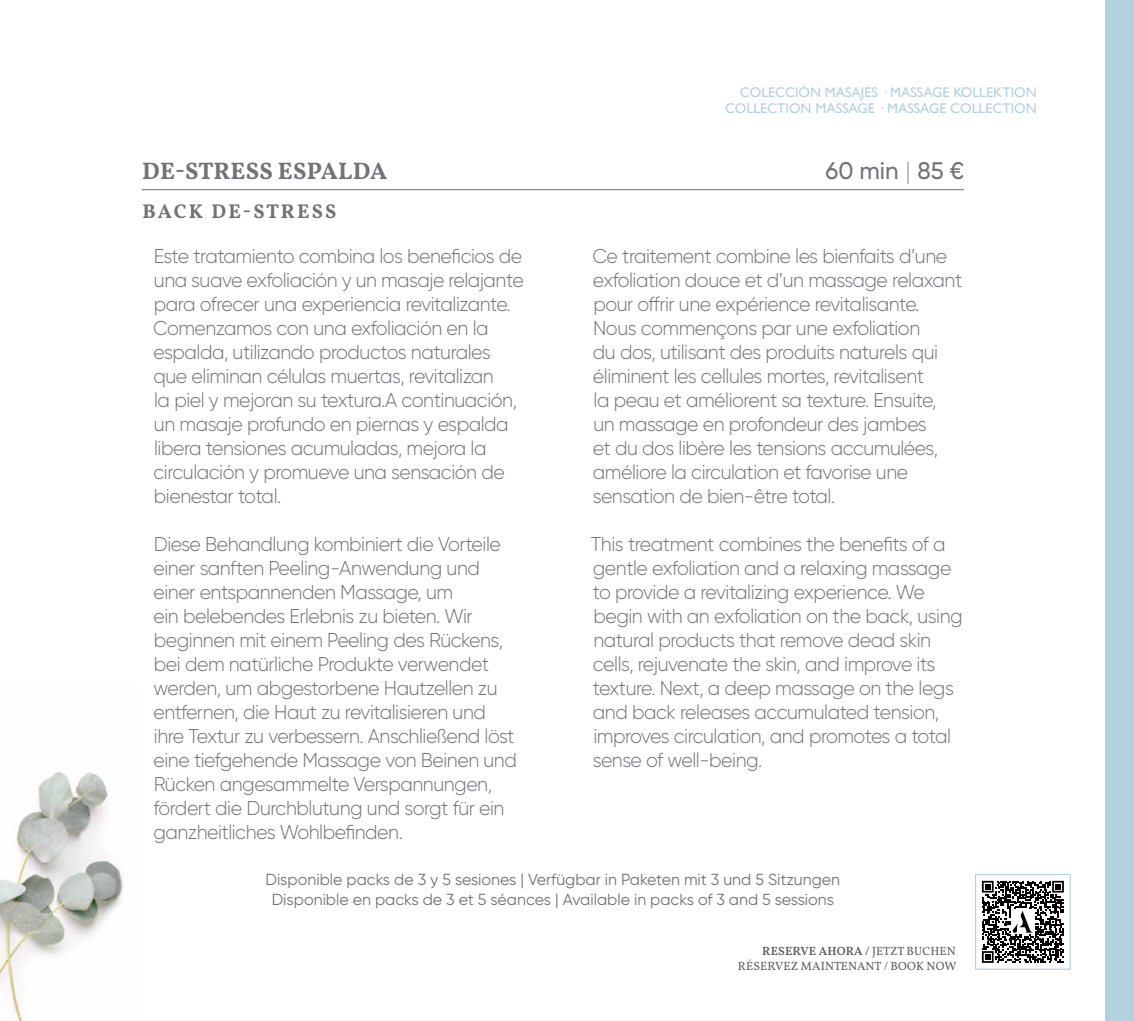
<style>
.page{position:relative;width:1134px;height:1021px;background:#fff}
.page>*{position:absolute;margin:0;border:0;box-sizing:border-box;transform-origin:0 0}
.t1{font:700 24px "Vollkorn";letter-spacing:.01em;color:#737277}
.t2{font:500 24px "Gilroy";color:#737277}
.t3{font:300 20px/24px "Gilroy";letter-spacing:-.025em;color:#737277}
.t4{font:700 20px "Vollkorn";letter-spacing:.11em;color:#737277}
.t5{font:16px/20px "Gilroy";color:#737277;text-align:center}
.t6{font:14px/16.8px "Gill Sans";color:#b3d1df;text-align:right}
.t7{font:12px/14.4px "Vollkorn";letter-spacing:.01em;color:#5c5b5f;text-align:right}
.s1{font-weight:200}
.s2{font-weight:600}
</style>
<div class="page">
<svg style="left:0;top:772px;width:123px;height:248px"></svg>
<div style="left:1106px;top:0;width:28px;height:1020px;background:#b3d1df"></div>
<hr style="left:142px;top:189px;width:822px;height:1px;background:#737277">
<div style="left:975px;top:873px;width:96px;height:96px;background:#fff;border:1px solid #b3d1df"></div>
<svg style="left:982px;top:880px;width:82px;height:82px"></svg>
<p class="t6" style="left:725px;top:83px;width:313px">COLECCIÓN MASAJES · MASSAGE KOLLEKTION<br>COLLECTION MASSAGE · MASSAGE COLLECTION</p>
<p class="t1" style="left:142px;top:153px;width:246px">DE-STRESS ESPALDA</p>
<p class="t2" style="left:825px;top:156px;width:140px">60 min <span class="s1">|</span> 85 €</p>
<p class="t4" style="left:143px;top:196px;width:195px">BACK DE-STRESS</p>
<p class="t3" style="left:153px;top:243px;width:372px">Este tratamiento combina los beneficios de una suave exfoliación y un masaje relajante para ofrecer una experiencia revitalizante.<br>Comenzamos con una exfoliación en la espalda, utilizando productos naturales que eliminan células muertas, revitalizan<br>la piel y mejoran su textura.A continuación, un masaje profundo en piernas y espalda libera tensiones acumuladas, mejora la circulación y promueve una sensación de bienestar total.</p>
<p class="t3" style="left:153px;top:531px;width:365px">Diese Behandlung kombiniert die Vorteile einer sanften Peeling-Anwendung und einer entspannenden Massage, um<br>ein belebendes Erlebnis zu bieten. Wir beginnen mit einem Peeling des Rückens, bei dem natürliche Produkte verwendet werden, um abgestorbene Hautzellen zu entfernen, die Haut zu revitalisieren und ihre Textur zu verbessern. Anschließend löst eine tiefgehende Massage von Beinen und Rücken angesammelte Verspannungen, fördert die Durchblutung und sorgt für ein ganzheitliches Wohlbefinden.</p>
<p class="t3" style="left:593px;top:243px;width:371px">Ce traitement combine les bienfaits d’une exfoliation douce et d’un massage relaxant pour offrir une expérience revitalisante.<br>Nous commençons par une exfoliation<br>du dos, utilisant des produits naturels qui éliminent les cellules mortes, revitalisent<br>la peau et améliorent sa texture. Ensuite,<br>un massage en profondeur des jambes<br>et du dos libère les tensions accumulées, améliore la circulation et favorise une sensation de bien-être total.</p>
<p class="t3" style="left:591px;top:531px;width:373px">This treatment combines the benefits of a gentle exfoliation and a relaxing massage to provide a revitalizing experience. We begin with an exfoliation on the back, using natural products that remove dead skin cells, rejuvenate the skin, and improve its texture. Next, a deep massage on the legs and back releases accumulated tension, improves circulation, and promotes a total sense of well-being.</p>
<p class="t5" style="left:265px;top:869px;width:576px">Disponible packs de 3 y 5 sesiones | Verfügbar in Paketen mit 3 und 5 Sitzungen<br>Disponible en packs de 3 et 5 séances | Available in packs of 3 and 5 sessions</p>
<p class="t7" style="left:738px;top:943px;width:220px"><span class="s2">RESERVE AHORA /</span> JETZT BUCHEN<br>RÉSERVEZ MAINTENANT / BOOK NOW</p>
</div>
